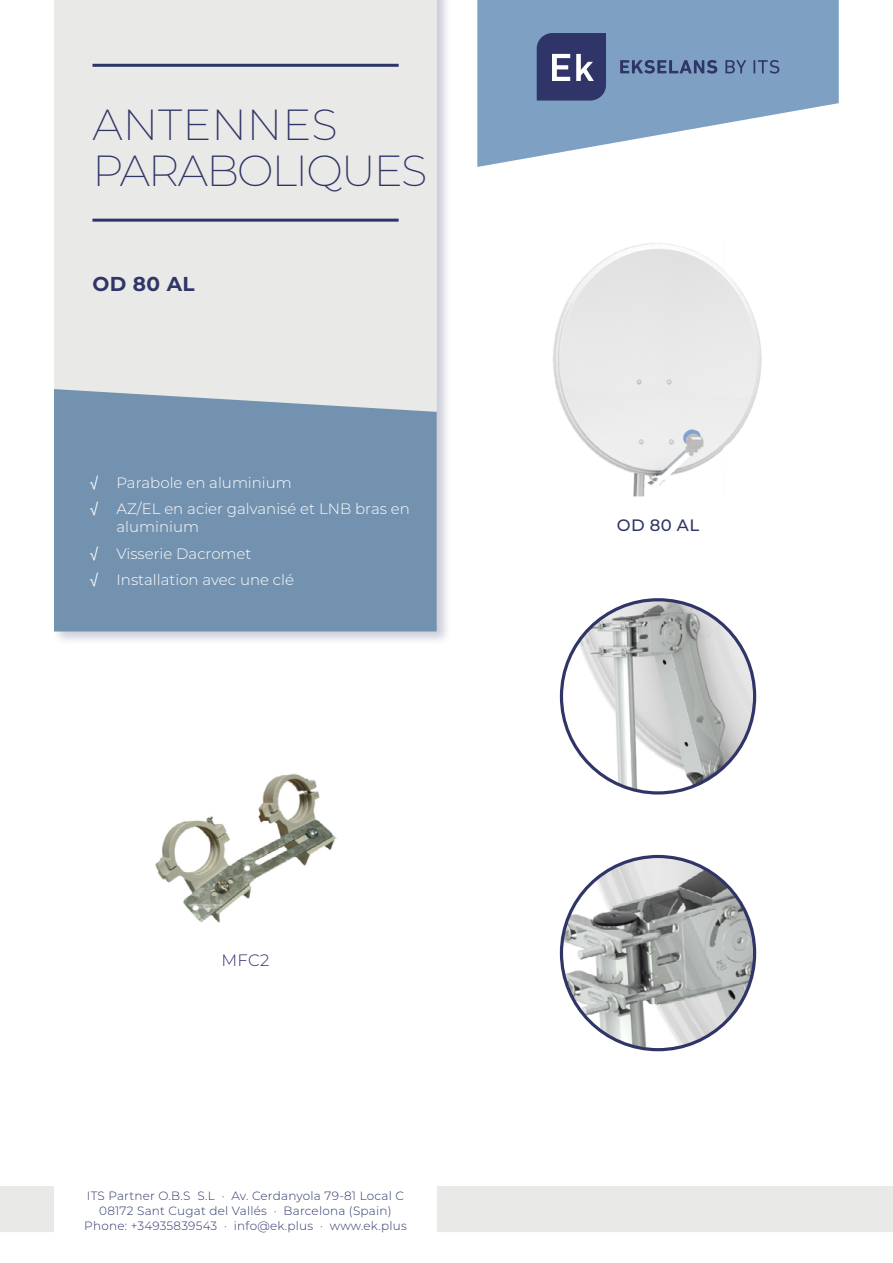
<style>
.page{position:relative;width:893px;height:1263px;background:#fff}
.page>*{position:absolute;margin:0;border:0;box-sizing:border-box;transform-origin:0 0}
.t1{font:200 43.5px/46.5px "Montserrat";letter-spacing:-.04em;color:#303568}
.t2{font:700 20.1px "Montserrat";color:#303568}
.t3{font:500 16.5px "Montserrat";color:#303568}
.t4{font:300 16.5px "Montserrat";color:#303568}
.t5{font:300 15px/26.5px "Montserrat";color:#fff}
.t6{font:300 12px/15px "Montserrat";letter-spacing:.02em;color:#2d3568;text-align:center}
.s1{font-family:"Myriad Pro";font-weight:400}
</style>
<div class="page">
<div style="left:52px;top:0;width:399px;height:646px;background:#303568;opacity:.25"></div>
<div style="left:54px;top:0;width:383px;height:389px;background:#e9e9e7"></div>
<div style="left:0;top:1186px;width:54px;height:46px;background:#e9e9e7"></div>
<div style="left:437px;top:1186px;width:456px;height:46px;background:#e9e9e7"></div>
<div style="left:54px;top:389px;width:383px;height:242px;background:#7392af"></div>
<hr style="left:92px;top:64px;width:307px;height:3px;background:#2d3568">
<hr style="left:92px;top:219px;width:307px;height:3px;background:#2d3568">
<svg style="left:477px;top:0;width:362px;height:167px;fill:#7ea0c2"></svg>
<svg style="left:537px;top:33px;width:69px;height:68px;background:#484e7c"></svg>
<svg style="left:620px;top:60px;width:97px;height:14px"></svg>
<svg style="left:725px;top:60px;width:21px;height:13px"></svg>
<svg style="left:753px;top:60px;width:26px;height:14px"></svg>
<img style="left:553px;top:243px;width:209px;height:254px">
<img style="left:561px;top:600px;width:194px;height:193px;border-radius:96px">
<img style="left:561px;top:856px;width:194px;height:194px;border-radius:97px">
<img style="left:155px;top:773px;width:182px;height:150px">
<h1 class="t1" style="left:92px;top:100px;width:336px">ANTENNES<br>PARABOLIQUES</h1>
<h2 class="t2" style="left:92px;top:269px;width:104px">OD 80 AL</h2>
<p class="t5" style="left:89px;top:468px;width:322px"><span class="s1">√</span> Parabole en aluminium<br><span class="s1">√</span> AZ/EL en acier galvanisé et LNB bras en</p>
<p class="t5" style="left:89px;top:513px;width:206px;text-indent:27px">aluminium<br><span class="s1">√</span> Visserie Dacromet<br><span class="s1">√</span> Installation avec une clé</p>
<h3 class="t3" style="left:617px;top:514px;width:84px">OD 80 AL</h3>
<h3 class="t4" style="left:221px;top:949px;width:49px">MFC2</h3>
<p class="t6" style="left:84px;top:1187px;width:324px">ITS Partner O.B.S S.L · Av. Cerdanyola 79-81 Local C<br>08172 Sant Cugat del Vallés · Barcelona (Spain)<br>Phone: +34935839543 · info@ek.plus · www.ek.plus</p>
</div>
